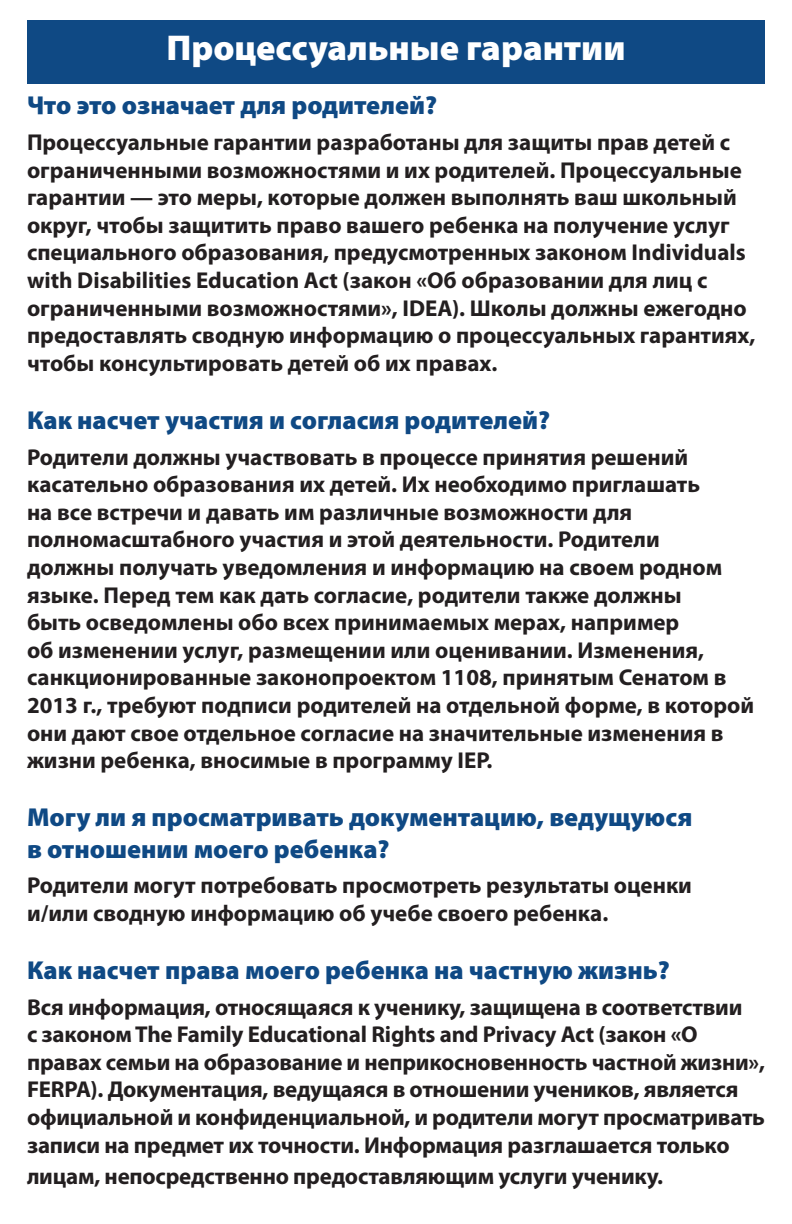
<style>
.page{position:relative;width:792px;height:1224px;background:#fff}
.page>*{position:absolute;margin:0;border:0;box-sizing:border-box;transform-origin:0 0}
.t1{font:900 36px "Myriad Pro";color:#fff}
.t2{font:900 26px/31.2px "Myriad Pro";color:#0f4984}
.t3{font:700 23px/27.6px "Myriad Pro";color:#231f20}
</style>
<div class="page">
<div style="left:27px;top:20px;width:738px;height:63px;background:#0f4984"></div>
<h1 class="t1" style="left:166px;top:24px;width:461px">Процессуальные гарантии</h1>
<p class="t2" style="left:27px;top:89px;width:412px">Что это означает для родителей?</p>
<p class="t3" style="left:27px;top:128px;width:730px">Процессуальные гарантии разработаны для защиты прав детей с ограниченными возможностями и их родителей. Процессуальные гарантии — это меры, которые должен выполнять ваш школьный округ, чтобы защитить право вашего ребенка на получение услуг специального образования, предусмотренных законом Individuals with Disabilities Education Act (закон «Об образовании для лиц с ограниченными возможностями», IDEA). Школы должны ежегодно предоставлять сводную информацию о процессуальных гарантиях, чтобы консультировать детей об их правах.</p>
<p class="t2" style="left:27px;top:403px;width:525px">Как насчет участия и согласия родителей?</p>
<p class="t3" style="left:27px;top:442px;width:729px">Родители должны участвовать в процессе принятия решений касательно образования их детей. Их необходимо приглашать<br>на все встречи и давать им различные возможности для полномасштабного участия и этой деятельности. Родители<br>должны получать уведомления и информацию на своем родном языке. Перед тем как дать согласие, родители также должны<br>быть осведомлены обо всех принимаемых мерах, например<br>об изменении услуг, размещении или оценивании. Изменения, санкционированные законопроектом 1108, принятым Сенатом в 2013 г., требуют подписи родителей на отдельной форме, в которой они дают свое отдельное согласие на значительные изменения в жизни ребенка, вносимые в программу IEP.</p>
<p class="t2" style="left:27px;top:801px;width:667px">Могу ли я просматривать документацию, ведущуюся в отношении моего ребенка?</p>
<p class="t3" style="left:27px;top:871px;width:666px">Родители могут потребовать просмотреть результаты оценки и/или сводную информацию об учебе своего ребенка.</p>
<p class="t2" style="left:27px;top:953px;width:645px">Как насчет права моего ребенка на частную жизнь?</p>
<p class="t3" style="left:27px;top:992px;width:740px">Вся информация, относящаяся к ученику, защищена в соответствии<br>с законом The Family Educational Rights and Privacy Act (закон «О правах семьи на образование и неприкосновенность частной жизни», FERPA). Документация, ведущаяся в отношении учеников, является официальной и конфиденциальной, и родители могут просматривать записи на предмет их точности. Информация разглашается только</p>
<p class="t3" style="left:27px;top:1161px;width:638px">лицам, непосредственно предоставляющим услуги ученику.</p>
</div>
